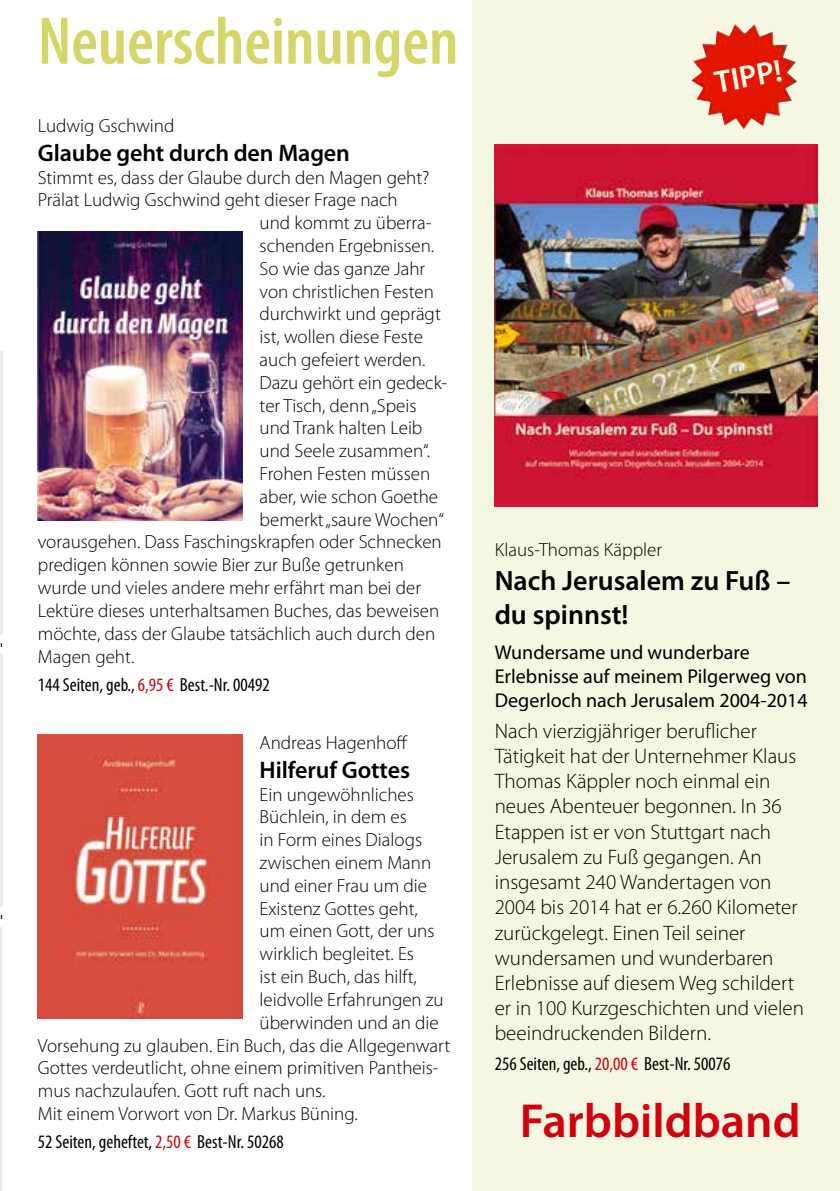
<style>
.page{position:relative;width:840px;height:1191px;background:#fff}
.page>*{position:absolute;margin:0;border:0;box-sizing:border-box;transform-origin:0 0}
.t1{font:600 condensed 68px "Myriad Pro";color:#d4d767}
.t2{font:600 48px "Myriad Pro";color:#d1010e}
.t3{font:600 31.4px "Myriad Pro";color:#fffde8}
.t4{font:600 28px/33.6px "Myriad Pro";color:#000}
.t5{font:600 24px "Myriad Pro";letter-spacing:-.005em;color:#000}
.t6{font:300 21px/25.2px "Myriad Pro";color:#000}
.t7{font:20px/24px "Myriad Pro";color:#000}
.t8{font:300 19px "Myriad Pro";color:#000}
.t9{font:condensed 19px "Myriad Pro";color:#000}
.s1{color:#d1010e}
</style>
<div class="page">
<div style="left:472px;top:0;width:367px;height:1191px;background:#f6f7e2"></div>
<hr style="left:0;top:927px;width:1px;height:264px;background:#eceae7">
<hr style="left:0;top:654px;width:2px;height:252px;background:#eceae7">
<hr style="left:0;top:351px;width:2px;height:284px;background:#eceae7">
<img style="left:494px;top:144px;width:322px;height:362px">
<img style="left:38px;top:734px;width:204px;height:284px">
<img style="left:691px;top:24px;width:105px;height:106px">
<img style="left:38px;top:231px;width:204px;height:290px">
<h1 class="t1" style="left:38px;top:4px;width:422px">Neuerscheinungen</h1>
<p class="t8" style="left:38px;top:115px;width:138px">Ludwig Gschwind</p>
<p class="t5" style="left:38px;top:139px;width:313px">Glaube geht durch den Magen</p>
<p class="t8" style="left:38px;top:167px;width:393px">Stimmt es, dass der Glaube durch den Magen geht?</p>
<p class="t8" style="left:38px;top:190px;width:361px">Prälat Ludwig Gschwind geht dieser Frage nach</p>
<p class="t8" style="left:259px;top:212px;width:173px">und kommt zu überra-</p>
<p class="t8" style="left:259px;top:235px;width:176px">schenden Ergebnissen.</p>
<p class="t8" style="left:259px;top:258px;width:167px">So wie das ganze Jahr</p>
<p class="t8" style="left:259px;top:281px;width:176px">von christlichen Festen</p>
<p class="t8" style="left:259px;top:304px;width:183px">durchwirkt und geprägt</p>
<p class="t8" style="left:259px;top:326px;width:165px">ist, wollen diese Feste</p>
<p class="t8" style="left:259px;top:349px;width:167px">auch gefeiert werden.</p>
<p class="t8" style="left:259px;top:372px;width:189px">Dazu gehört ein gedeck-</p>
<p class="t8" style="left:259px;top:395px;width:158px">ter Tisch, denn „Speis</p>
<p class="t8" style="left:259px;top:418px;width:164px">und Trank halten Leib</p>
<p class="t8" style="left:259px;top:440px;width:172px">und Seele zusammen“.</p>
<p class="t8" style="left:259px;top:463px;width:172px">Frohen Festen müssen</p>
<p class="t8" style="left:259px;top:486px;width:180px">aber, wie schon Goethe</p>
<p class="t8" style="left:259px;top:509px;width:186px">bemerkt „saure Wochen“</p>
<p class="t8" style="left:38px;top:532px;width:405px">vorausgehen. Dass Faschingskrapfen oder Schnecken</p>
<p class="t8" style="left:38px;top:554px;width:367px">predigen können sowie Bier zur Buße getrunken</p>
<p class="t8" style="left:38px;top:577px;width:384px">wurde und vieles andere mehr erfährt man bei der</p>
<p class="t8" style="left:38px;top:600px;width:402px">Lektüre dieses unterhaltsamen Buches, das beweisen</p>
<p class="t8" style="left:38px;top:623px;width:399px">möchte, dass der Glaube tatsächlich auch durch den</p>
<p class="t8" style="left:38px;top:646px;width:98px">Magen geht.</p>
<p class="t9" style="left:38px;top:674px;width:233px">144 Seiten, geb., <span class="s1">6,95 €</span> Best.-Nr. 00492</p>
<p class="t8" style="left:259px;top:732px;width:150px">Andreas Hagenhoff</p>
<p class="t5" style="left:259px;top:756px;width:152px">Hilferuf Gottes</p>
<p class="t8" style="left:259px;top:784px;width:156px">Ein ungewöhnliches</p>
<p class="t8" style="left:259px;top:806px;width:149px">Büchlein, in dem es</p>
<p class="t8" style="left:259px;top:829px;width:164px">in Form eines Dialogs</p>
<p class="t8" style="left:259px;top:852px;width:173px">zwischen einem Mann</p>
<p class="t8" style="left:259px;top:875px;width:169px">und einer Frau um die</p>
<p class="t8" style="left:259px;top:898px;width:160px">Existenz Gottes geht,</p>
<p class="t8" style="left:259px;top:920px;width:176px">um einen Gott, der uns</p>
<p class="t8" style="left:259px;top:943px;width:156px">wirklich begleitet. Es</p>
<p class="t8" style="left:259px;top:966px;width:159px">ist ein Buch, das hilft,</p>
<p class="t8" style="left:259px;top:989px;width:185px">leidvolle Erfahrungen zu</p>
<p class="t8" style="left:259px;top:1012px;width:180px">überwinden und an die</p>
<p class="t8" style="left:38px;top:1034px;width:413px">Vorsehung zu glauben. Ein Buch, das die Allgegenwart</p>
<p class="t8" style="left:38px;top:1057px;width:402px">Gottes verdeutlicht, ohne einem primitiven Pantheis-</p>
<p class="t8" style="left:38px;top:1080px;width:289px">mus nachzulaufen. Gott ruft nach uns.</p>
<p class="t8" style="left:38px;top:1103px;width:321px">Mit einem Vorwort von Dr. Markus Büning.</p>
<p class="t9" style="left:38px;top:1131px;width:247px">52 Seiten, geheftet, <span class="s1">2,50 €</span> Best-Nr. 50268</p>
<h3 class="t3" style="left:711px;top:65px;width:69px;rotate:-10deg">TIPP!</h3>
<p class="t8" style="left:494px;top:539px;width:169px">Klaus-Thomas Käppler</p>
<h3 class="t4" style="left:494px;top:564px;width:297px">Nach Jerusalem zu Fuß – du spinnst!</h3>
<p class="t7" style="left:494px;top:640px;width:314px">Wundersame und wunderbare<br>Erlebnisse auf meinem Pilgerweg von<br>Degerloch nach Jerusalem 2004-2014</p>
<p class="t6" style="left:494px;top:718px;width:310px">Nach vierzigjähriger beruflicher<br>Tätigkeit hat der Unternehmer Klaus<br>Thomas Käppler noch einmal ein neues Abenteuer begonnen. In 36<br>Etappen ist er von Stuttgart nach<br>Jerusalem zu Fuß gegangen. An insgesamt 240 Wandertagen von<br>2004 bis 2014 hat er 6.260 Kilometer zurückgelegt. Einen Teil seiner wundersamen und wunderbaren<br>Erlebnisse auf diesem Weg schildert er in 100 Kurzgeschichten und vielen beeindruckenden Bildern.</p>
<p class="t9" style="left:494px;top:1053px;width:237px">256 Seiten, geb., <span class="s1">20,00 €</span> Best-Nr. 50076</p>
<h2 class="t2" style="left:519px;top:1094px;width:282px">Farbbildband</h2>
</div>
